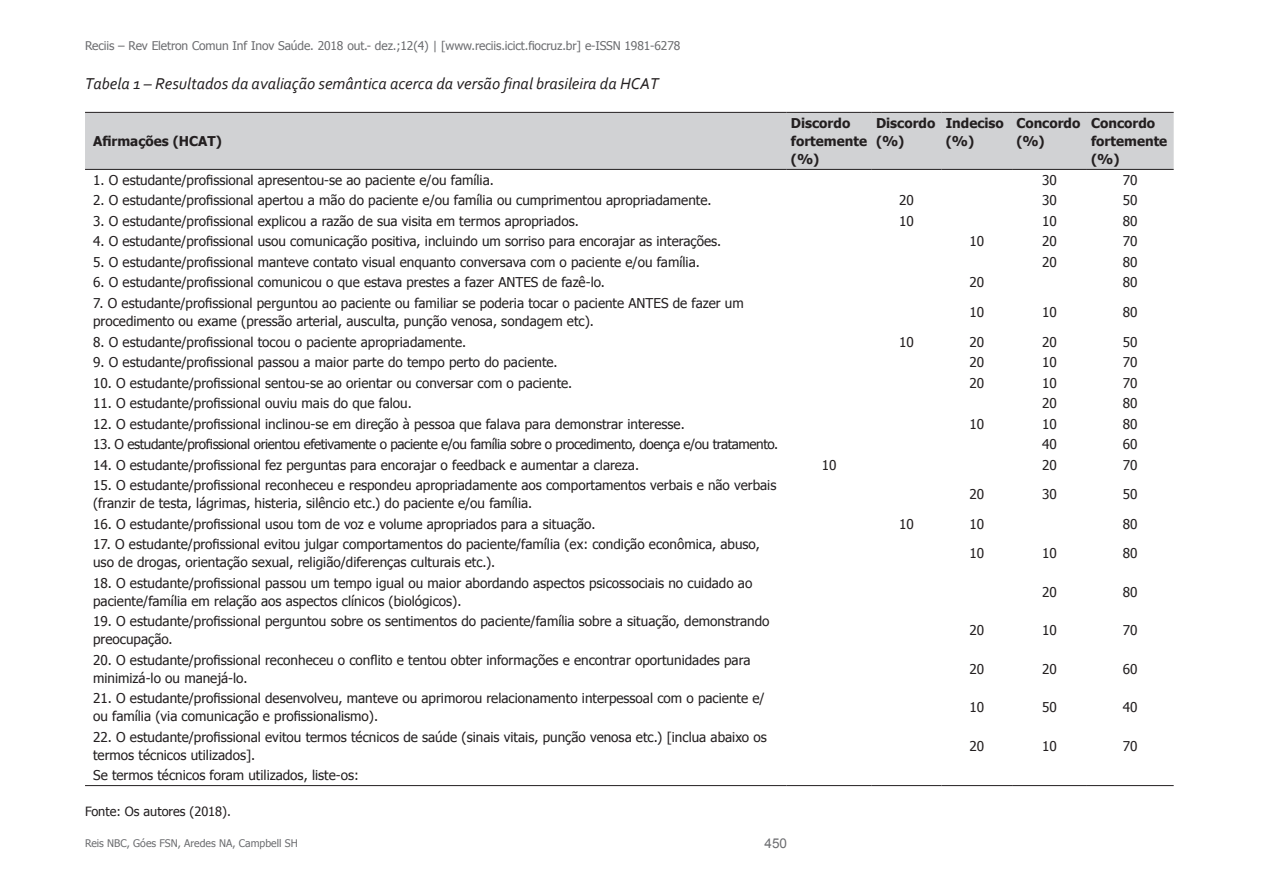
<style>
.page{position:relative;width:1263px;height:893px;background:#fff}
.page>*{position:absolute;margin:0;border:0;box-sizing:border-box;transform-origin:0 0}
.t1{font:italic 16.5px "Corbel";color:#231f20}
.t2{font:13.5px/18px "Tahoma";color:#231f20}
.t3{font:13.5px "Tahoma";letter-spacing:-.03em;color:#231f20}
.t4{font:700 13.5px/18px "Tahoma";color:#231f20}
.t5{font:13.5px "Arial";color:#6c6d70}
.t6{font:12.75px "Tahoma";color:#231f20}
.t7{font:12px "Tahoma";letter-spacing:-.01em;color:#6c6d70}
.t8{font:10.5px "Tahoma";color:#6c6d70}
</style>
<div class="page">
<div style="left:85px;top:113px;width:1089px;height:56px;background:#d1d2d4"></div>
<hr style="left:85px;top:785px;width:702px;height:1px;background:#231f20">
<hr style="left:787px;top:785px;width:85px;height:1px;background:#231f20">
<hr style="left:872px;top:785px;width:69px;height:1px;background:#231f20">
<hr style="left:941px;top:785px;width:71px;height:1px;background:#231f20">
<hr style="left:1012px;top:785px;width:75px;height:1px;background:#231f20">
<hr style="left:1087px;top:785px;width:87px;height:1px;background:#231f20">
<hr style="left:85px;top:112px;width:702px;height:1px;background:#231f20">
<hr style="left:787px;top:112px;width:85px;height:1px;background:#231f20">
<hr style="left:872px;top:112px;width:69px;height:1px;background:#231f20">
<hr style="left:941px;top:112px;width:71px;height:1px;background:#231f20">
<hr style="left:1012px;top:112px;width:75px;height:1px;background:#231f20">
<hr style="left:1087px;top:112px;width:87px;height:1px;background:#231f20">
<hr style="left:85px;top:169px;width:702px;height:1px;background:#231f20">
<hr style="left:787px;top:169px;width:85px;height:1px;background:#231f20">
<hr style="left:872px;top:169px;width:69px;height:1px;background:#231f20">
<hr style="left:941px;top:169px;width:71px;height:1px;background:#231f20">
<hr style="left:1012px;top:169px;width:75px;height:1px;background:#231f20">
<hr style="left:1087px;top:169px;width:87px;height:1px;background:#231f20">
<p class="t7" style="left:85px;top:38px;width:597px">Reciis – Rev Eletron Comun Inf Inov Saúde. 2018 out.- dez.;12(4) | [www.reciis.icict.fiocruz.br] e-ISSN 1981-6278</p>
<p class="t1" style="left:85px;top:73px;width:575px">Tabela 1 – Resultados da avaliação semântica acerca da versão final brasileira da HCAT</p>
<p class="t4" style="left:93px;top:131px;width:130px">Afirmações (HCAT)</p>
<p class="t4" style="left:791px;top:113px;width:78px">Discordo fortemente (%)</p>
<p class="t4" style="left:876px;top:113px;width:61px">Discordo (%)</p>
<p class="t4" style="left:946px;top:113px;width:60px">Indeciso (%)</p>
<p class="t4" style="left:1016px;top:113px;width:66px">Concordo (%)</p>
<p class="t4" style="left:1091px;top:113px;width:78px">Concordo fortemente (%)</p>
<p class="t2" style="left:93px;top:170px;width:402px">1. O estudante/profissional apresentou-se ao paciente e/ou família.</p>
<p class="t2" style="left:1042px;top:170px;width:16px">30</p>
<p class="t2" style="left:1123px;top:170px;width:16px">70</p>
<p class="t2" style="left:93px;top:191px;width:620px">2. O estudante/profissional apertou a mão do paciente e/ou família ou cumprimentou apropriadamente.</p>
<p class="t2" style="left:899px;top:191px;width:16px">20</p>
<p class="t2" style="left:1042px;top:191px;width:16px">30</p>
<p class="t2" style="left:1123px;top:191px;width:16px">50</p>
<p class="t2" style="left:93px;top:211px;width:487px">3. O estudante/profissional explicou a razão de sua visita em termos apropriados.</p>
<p class="t2" style="left:899px;top:211px;width:16px">10</p>
<p class="t2" style="left:1042px;top:211px;width:16px">10</p>
<p class="t2" style="left:1123px;top:211px;width:16px">80</p>
<p class="t2" style="left:93px;top:232px;width:630px">4. O estudante/profissional usou comunicação positiva, incluindo um sorriso para encorajar as interações.</p>
<p class="t2" style="left:969px;top:232px;width:16px">10</p>
<p class="t2" style="left:1042px;top:232px;width:16px">20</p>
<p class="t2" style="left:1123px;top:232px;width:16px">70</p>
<p class="t2" style="left:93px;top:252px;width:608px">5. O estudante/profissional manteve contato visual enquanto conversava com o paciente e/ou família.</p>
<p class="t2" style="left:1042px;top:252px;width:16px">20</p>
<p class="t2" style="left:1123px;top:252px;width:16px">80</p>
<p class="t2" style="left:93px;top:273px;width:513px">6. O estudante/profissional comunicou o que estava prestes a fazer ANTES de fazê-lo.</p>
<p class="t2" style="left:969px;top:273px;width:16px">20</p>
<p class="t2" style="left:1123px;top:273px;width:16px">80</p>
<p class="t2" style="left:93px;top:293px;width:652px">7. O estudante/profissional perguntou ao paciente ou familiar se poderia tocar o paciente ANTES de fazer um procedimento ou exame (pressão arterial, ausculta, punção venosa, sondagem etc).</p>
<p class="t2" style="left:969px;top:302px;width:16px">10</p>
<p class="t2" style="left:1042px;top:302px;width:16px">10</p>
<p class="t2" style="left:1123px;top:302px;width:16px">80</p>
<p class="t2" style="left:93px;top:332px;width:375px">8. O estudante/profissional tocou o paciente apropriadamente.</p>
<p class="t2" style="left:899px;top:332px;width:16px">10</p>
<p class="t2" style="left:969px;top:332px;width:16px">20</p>
<p class="t2" style="left:1042px;top:332px;width:16px">20</p>
<p class="t2" style="left:1123px;top:332px;width:16px">50</p>
<p class="t2" style="left:93px;top:353px;width:466px">9. O estudante/profissional passou a maior parte do tempo perto do paciente.</p>
<p class="t2" style="left:969px;top:353px;width:16px">20</p>
<p class="t2" style="left:1042px;top:353px;width:16px">10</p>
<p class="t2" style="left:1123px;top:353px;width:16px">70</p>
<p class="t2" style="left:93px;top:373px;width:481px">10. O estudante/profissional sentou-se ao orientar ou conversar com o paciente.</p>
<p class="t2" style="left:969px;top:373px;width:16px">20</p>
<p class="t2" style="left:1042px;top:373px;width:16px">10</p>
<p class="t2" style="left:1123px;top:373px;width:16px">70</p>
<p class="t2" style="left:93px;top:394px;width:320px">11. O estudante/profissional ouviu mais do que falou.</p>
<p class="t2" style="left:1042px;top:394px;width:16px">20</p>
<p class="t2" style="left:1123px;top:394px;width:16px">80</p>
<p class="t2" style="left:93px;top:414px;width:593px">12. O estudante/profissional inclinou-se em direção à pessoa que falava para demonstrar interesse.</p>
<p class="t2" style="left:969px;top:414px;width:16px">10</p>
<p class="t2" style="left:1042px;top:414px;width:16px">10</p>
<p class="t2" style="left:1123px;top:414px;width:16px">80</p>
<p class="t3" style="left:93px;top:435px;width:687px">13. O estudante/profissional orientou efetivamente o paciente e/ou família sobre o procedimento, doença e/ou tratamento.</p>
<p class="t2" style="left:1042px;top:435px;width:16px">40</p>
<p class="t2" style="left:1123px;top:435px;width:16px">60</p>
<p class="t2" style="left:93px;top:455px;width:547px">14. O estudante/profissional fez perguntas para encorajar o feedback e aumentar a clareza.</p>
<p class="t2" style="left:822px;top:455px;width:16px">10</p>
<p class="t2" style="left:1042px;top:455px;width:16px">20</p>
<p class="t2" style="left:1123px;top:455px;width:16px">70</p>
<p class="t2" style="left:93px;top:476px;width:685px">15. O estudante/profissional reconheceu e respondeu apropriadamente aos comportamentos verbais e não verbais (franzir de testa, lágrimas, histeria, silêncio etc.) do paciente e/ou família.</p>
<p class="t2" style="left:969px;top:485px;width:16px">20</p>
<p class="t2" style="left:1042px;top:485px;width:16px">30</p>
<p class="t2" style="left:1123px;top:485px;width:16px">50</p>
<p class="t2" style="left:93px;top:514px;width:504px">16. O estudante/profissional usou tom de voz e volume apropriados para a situação.</p>
<p class="t2" style="left:899px;top:514px;width:16px">10</p>
<p class="t2" style="left:969px;top:514px;width:16px">10</p>
<p class="t2" style="left:1123px;top:514px;width:16px">80</p>
<p class="t2" style="left:93px;top:535px;width:668px">17. O estudante/profissional evitou julgar comportamentos do paciente/família (ex: condição econômica, abuso, uso de drogas, orientação sexual, religião/diferenças culturais etc.).</p>
<p class="t2" style="left:969px;top:544px;width:16px">10</p>
<p class="t2" style="left:1042px;top:544px;width:16px">10</p>
<p class="t2" style="left:1123px;top:544px;width:16px">80</p>
<p class="t2" style="left:93px;top:573px;width:661px">18. O estudante/profissional passou um tempo igual ou maior abordando aspectos psicossociais no cuidado ao paciente/família em relação aos aspectos clínicos (biológicos).</p>
<p class="t2" style="left:1042px;top:582px;width:16px">20</p>
<p class="t2" style="left:1123px;top:582px;width:16px">80</p>
<p class="t2" style="left:93px;top:612px;width:678px">19. O estudante/profissional perguntou sobre os sentimentos do paciente/família sobre a situação, demonstrando preocupação.</p>
<p class="t2" style="left:969px;top:621px;width:16px">20</p>
<p class="t2" style="left:1042px;top:621px;width:16px">10</p>
<p class="t2" style="left:1123px;top:621px;width:16px">70</p>
<p class="t2" style="left:93px;top:650px;width:659px">20. O estudante/profissional reconheceu o conflito e tentou obter informações e encontrar oportunidades para minimizá-lo ou manejá-lo.</p>
<p class="t2" style="left:969px;top:659px;width:16px">20</p>
<p class="t2" style="left:1042px;top:659px;width:16px">20</p>
<p class="t2" style="left:1123px;top:659px;width:16px">60</p>
<p class="t2" style="left:93px;top:689px;width:673px">21. O estudante/profissional desenvolveu, manteve ou aprimorou relacionamento interpessoal com o paciente e/ ou família (via comunicação e profissionalismo).</p>
<p class="t2" style="left:969px;top:698px;width:16px">10</p>
<p class="t2" style="left:1042px;top:698px;width:16px">50</p>
<p class="t2" style="left:1123px;top:698px;width:16px">40</p>
<p class="t2" style="left:93px;top:727px;width:675px">22. O estudante/profissional evitou termos técnicos de saúde (sinais vitais, punção venosa etc.) [inclua abaixo os termos técnicos utilizados].</p>
<p class="t2" style="left:969px;top:736px;width:16px">20</p>
<p class="t2" style="left:1042px;top:736px;width:16px">10</p>
<p class="t2" style="left:1123px;top:736px;width:16px">70</p>
<p class="t2" style="left:93px;top:766px;width:267px">Se termos técnicos foram utilizados, liste-os:</p>
<p class="t6" style="left:85px;top:803px;width:147px">Fonte: Os autores (2018).</p>
<p class="t8" style="left:85px;top:836px;width:214px">Reis NBC, Góes FSN, Aredes NA, Campbell SH</p>
<p class="t5" style="left:765px;top:834px;width:24px">450</p>
</div>
